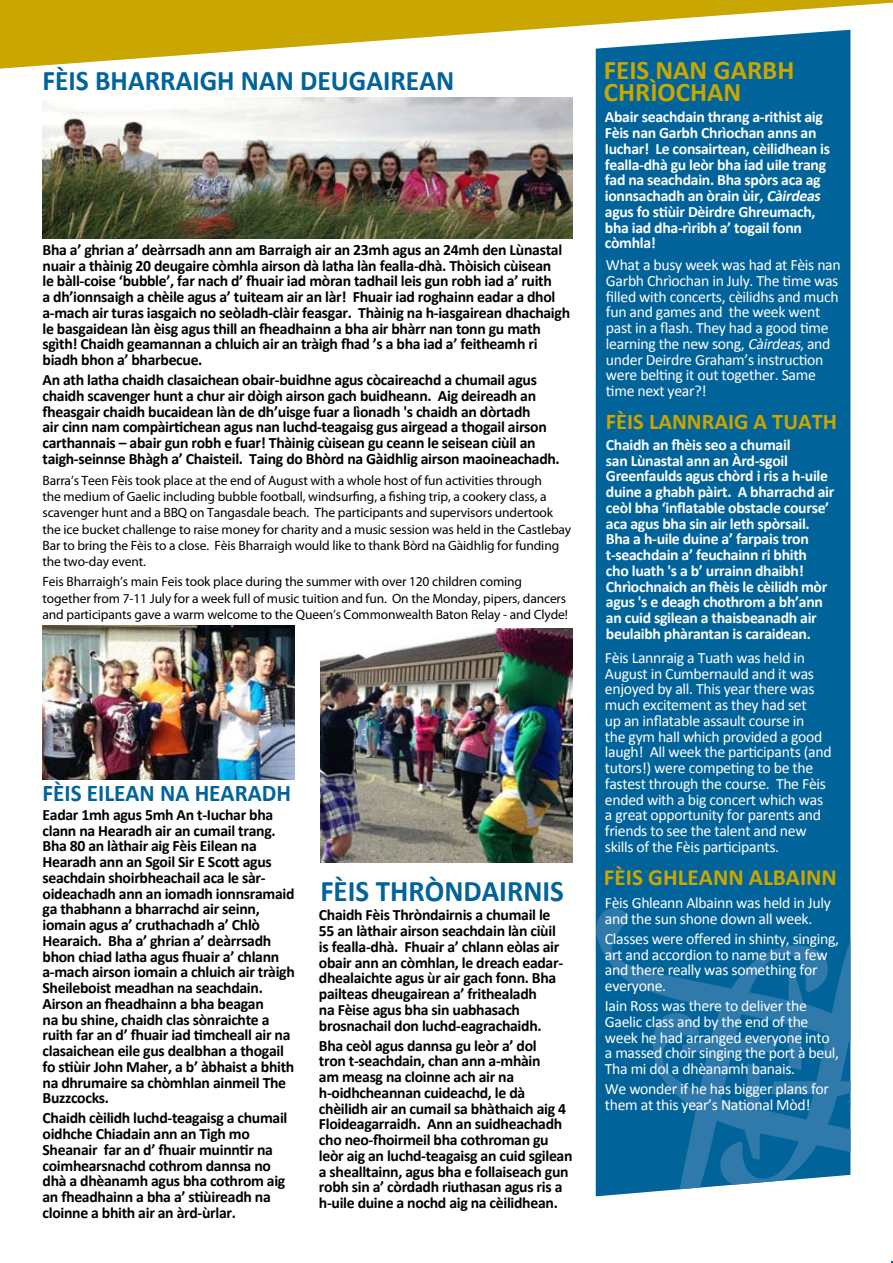
<style>
.page{position:relative;width:893px;height:1263px;background:#fff}
.page>*{position:absolute;margin:0;border:0;box-sizing:border-box;transform-origin:0 0}
.t1{font:700 30px "Calibri";color:#00639a}
.t2{font:700 28.5px "Calibri";color:#00639a}
.t3{font:700 27px/22.5px "Calibri";color:#caa600}
.t4{font:700 24px "Calibri";color:#00639a}
.t5{font:700 23.25px "Calibri";color:#caa600}
.t6{font:700 22.5px "Calibri";color:#caa600}
.t7{font:700 15.75px/15.8px "Calibri";letter-spacing:-.02em;color:#000}
.t8{font:15.75px/15.8px "Calibri";letter-spacing:-.02em;color:#fff}
.t9{font:700 15.75px/15.8px "Calibri";letter-spacing:-.02em;color:#fff}
.t10{font:13.5px/16.2px "Myriad Pro";letter-spacing:-.01em;color:#000}
.s1{font-style:italic}
</style>
<div class="page">
<svg style="left:0;top:0;width:893px;height:69px;fill:#caa600"></svg>
<div style="left:596px;top:30px;width:254px;height:859px;background:#00639a"></div>
<img style="left:596px;top:889px;width:254px;height:307px">
<img style="left:43px;top:97px;width:530px;height:141px">
<img style="left:43px;top:626px;width:252px;height:154px">
<img style="left:320px;top:628px;width:253px;height:234px">
<h2 class="t2" style="left:43px;top:62px;width:413px">FÈIS BHARRAIGH NAN DEUGAIREAN</h2>
<p class="t7" style="left:43px;top:242px;width:529px">Bha a’ ghrian a’ deàrrsadh ann am Barraigh air an 23mh agus an 24mh den Lùnastal nuair a thàinig 20 deugaire còmhla airson dà latha làn fealla-dhà. Thòisich cùisean<br>le bàll-coise ‘bubble’, far nach d’ fhuair iad mòran tadhail leis gun robh iad a’ ruith<br>a dh’ionnsaigh a chèile agus a’ tuiteam air an làr! Fhuair iad roghainn eadar a dhol a-mach air turas iasgaich no seòladh-clàir feasgar. Thàinig na h-iasgairean dhachaigh le basgaidean làn èisg agus thill an fheadhainn a bha air bhàrr nan tonn gu math sgìth! Chaidh geamannan a chluich air an tràigh fhad ’s a bha iad a’ feitheamh ri biadh bhon a’ bharbecue.</p>
<p class="t7" style="left:43px;top:372px;width:519px">An ath latha chaidh clasaichean obair-buidhne agus còcaireachd a chumail agus chaidh scavenger hunt a chur air dòigh airson gach buidheann. Aig deireadh an fheasgair chaidh bucaidean làn de dh’uisge fuar a lìonadh 's chaidh an dòrtadh<br>air cinn nam compàirtichean agus nan luchd-teagaisg gus airgead a thogail airson carthannais – abair gun robh e fuar! Thàinig cùisean gu ceann le seisean ciùil an taigh-seinnse Bhàgh a’ Chaisteil. Taing do Bhòrd na Gàidhlig airson maoineachadh.</p>
<p class="t10" style="left:43px;top:472px;width:530px">Barra’s Teen Fèis took place at the end of August with a whole host of fun activities through<br>the medium of Gaelic including bubble football, windsurfing, a fishing trip, a cookery class, a scavenger hunt and a BBQ on Tangasdale beach. The participants and supervisors undertook the ice bucket challenge to raise money for charity and a music session was held in the Castlebay Bar to bring the Fèis to a close. Fèis Bharraigh would like to thank Bòrd na Gàidhlig for funding the two-day event.</p>
<p class="t10" style="left:43px;top:574px;width:527px">Feis Bharraigh’s main Feis took place during the summer with over 120 children coming together from 7-11 July for a week full of music tuition and fun. On the Monday, pipers, dancers and participants gave a warm welcome to the Queen’s Commonwealth Baton Relay - and Clyde!</p>
<h3 class="t4" style="left:43px;top:777px;width:250px">FÈIS EILEAN NA HEARADH</h3>
<p class="t7" style="left:43px;top:807px;width:254px">Eadar 1mh agus 5mh An t-Iuchar bha clann na Hearadh air an cumail trang.<br>Bha 80 an làthair aig Fèis Eilean na Hearadh ann an Sgoil Sir E Scott agus seachdain shoirbheachail aca le sàr&shy;oideachadh ann an iomadh ionnsramaid ga thabhann a bharrachd air seinn, iomain agus a’ cruthachadh a’ Chlò Hearaich. Bha a’ ghrian a’ deàrrsadh bhon chiad latha agus fhuair a’ chlann a-mach airson iomain a chluich air tràigh Sheileboist meadhan na seachdain.<br>Airson an fheadhainn a bha beagan<br>na bu shine, chaidh clas sònraichte a ruith far an d’ fhuair iad timcheall air na clasaichean eile gus dealbhan a thogail fo stiùir John Maher, a b’ àbhaist a bhith na dhrumaire sa chòmhlan ainmeil The Buzzcocks.</p>
<p class="t7" style="left:43px;top:1110px;width:246px">Chaidh cèilidh luchd-teagaisg a chumail oidhche Chiadain ann an Tigh mo Sheanair far an d’ fhuair muinntir na coimhearsnachd cothrom dannsa no dhà a dhèanamh agus bha cothrom aig an fheadhainn a bha a’ stiùireadh na cloinne a bhith air an àrd-ùrlar.</p>
<h1 class="t1" style="left:320px;top:872px;width:245px">FÈIS THRÒNDAIRNIS</h1>
<p class="t7" style="left:319px;top:907px;width:246px">Chaidh Fèis Thròndairnis a chumail le 55 an làthair airson seachdain làn ciùil is fealla-dhà. Fhuair a’ chlann eòlas air obair ann an còmhlan, le dreach eadar&shy;dhealaichte agus ùr air gach fonn. Bha pailteas dheugairean a’ frithealadh<br>na Fèise agus bha sin uabhasach brosnachail don luchd-eagrachaidh.</p>
<p class="t7" style="left:319px;top:1037px;width:255px">Bha ceòl agus dannsa gu leòr a’ dol<br>tron t-seachdain, chan ann a-mhàin<br>am measg na cloinne ach air na h-oidhcheannan cuideachd, le dà chèilidh air an cumail sa bhàthaich aig 4<br>Floideagarraidh. Ann an suidheachadh cho neo-fhoirmeil bha cothroman gu leòr aig an luchd-teagaisg an cuid sgilean a shealltainn, agus bha e follaiseach gun robh sin a’ còrdadh riuthasan agus ris a h-uile duine a nochd aig na cèilidhean.</p>
<h3 class="t3" style="left:604px;top:58px;width:192px">FEIS NAN GARBH<br>CHRÌOCHAN</h3>
<p class="t9" style="left:605px;top:109px;width:227px">Abair seachdain thrang a-rithist aig<br>Fèis nan Garbh Chrìochan anns an<br>Iuchar! Le consairtean, cèilidhean is fealla-dhà gu leòr bha iad uile trang fad na seachdain. Bha spòrs aca ag ionnsachadh an òrain ùir, <span class="s1">Càirdeas </span>agus fo stiùir Dèirdre Ghreumach, bha iad dha-rìribh a’ togail fonn còmhla!</p>
<p class="t8" style="left:606px;top:257px;width:236px">What a busy week was had at Fèis nan Garbh Chrìochan in July. The time was filled with concerts, cèilidhs and much fun and games and the week went past in a flash. They had a good time learning the new song, <span class="s1">Càirdeas</span>, and under Deirdre Graham’s instruction were belting it out together. Same time next year?!</p>
<h3 class="t6" style="left:606px;top:407px;width:233px">FÈIS LANNRAIG A TUATH</h3>
<p class="t9" style="left:606px;top:437px;width:230px">Chaidh an fhèis seo a chumail<br>san Lùnastal ann an Àrd-sgoil Greenfaulds agus chòrd i ris a h-uile duine a ghabh pàirt. A bharrachd air ceòl bha ‘inflatable obstacle course’ aca agus bha sin air leth spòrsail.<br>Bha a h-uile duine a’ farpais tron t-seachdain a’ feuchainn ri bhith<br>cho luath 's a b’ urrainn dhaibh!<br>Chrìochnaich an fhèis le cèilidh mòr agus 's e deagh chothrom a bh’ann an cuid sgilean a thaisbeanadh air beulaibh phàrantan is caraidean.</p>
<p class="t8" style="left:605px;top:650px;width:228px">Fèis Lannraig a Tuath was held in August in Cumbernauld and it was enjoyed by all. This year there was much excitement as they had set<br>up an inflatable assault course in<br>the gym hall which provided a good laugh! All week the participants (and tutors!) were competing to be the fastest through the course. The Fèis ended with a big concert which was a great opportunity for parents and friends to see the talent and new skills of the Fèis participants.</p>
<h3 class="t5" style="left:604px;top:862px;width:235px">FÈIS GHLEANN ALBAINN</h3>
<p class="t8" style="left:605px;top:895px;width:228px">Fèis Ghleann Albainn was held in July and the sun shone down all week.</p>
<p class="t8" style="left:605px;top:931px;width:236px">Classes were offered in shinty, singing, art and accordion to name but a few and there really was something for everyone.</p>
<p class="t8" style="left:605px;top:998px;width:236px">Iain Ross was there to deliver the Gaelic class and by the end of the week he had arranged everyone into a massed choir singing the port à beul, Tha mi dol a dhèanamh banais.</p>
<p class="t8" style="left:605px;top:1081px;width:226px">We wonder if he has bigger plans for them at this year’s National Mòd!</p>
</div>
